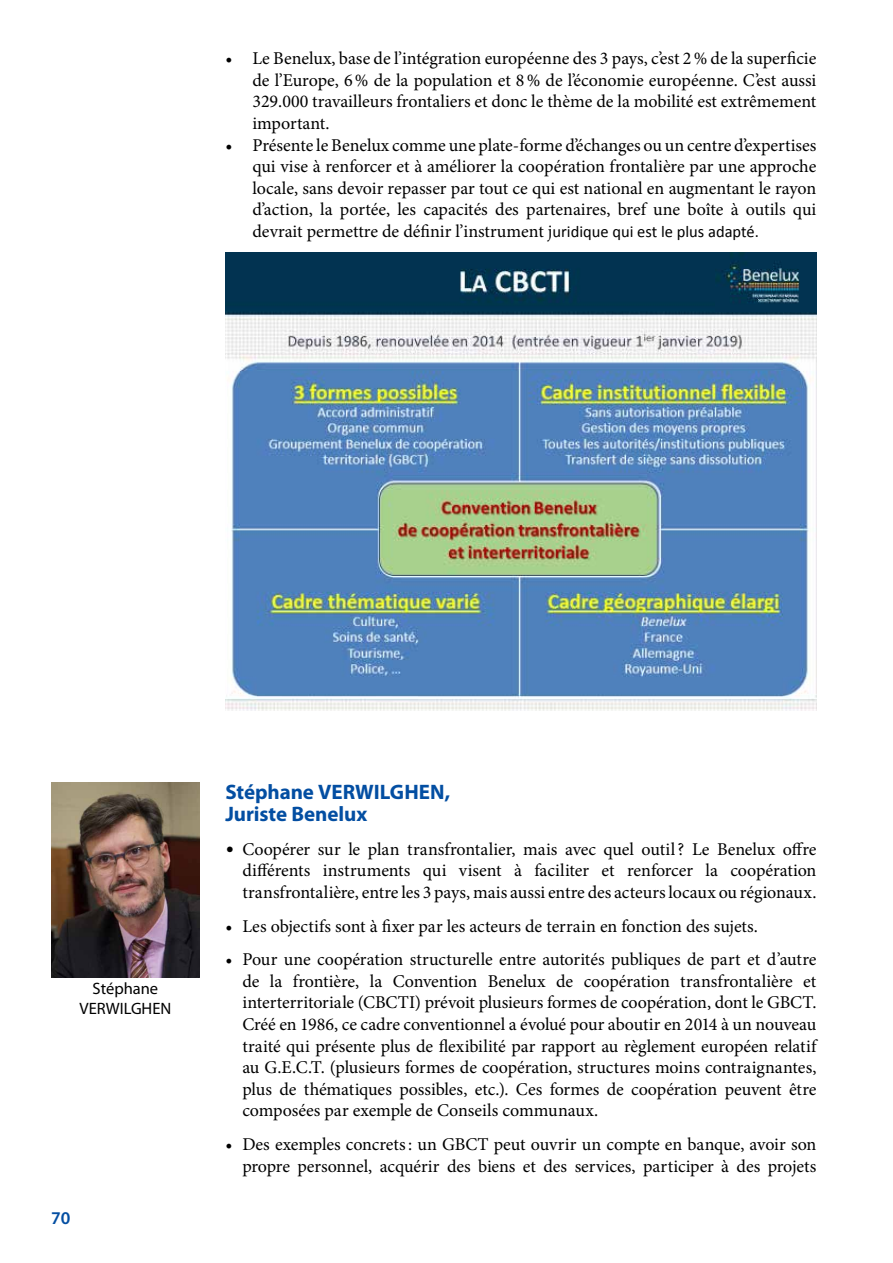
<style>
.page{position:relative;width:893px;height:1263px;background:#fff}
.page>*{position:absolute;margin:0;border:0;box-sizing:border-box;transform-origin:0 0}
.t1{font:700 21px/22.5px "Myriad Pro";letter-spacing:-.005em;color:#034ea2}
.t2{font:18px/21.6px "Minion Pro";color:#000;text-align:justify}
.t3{font:600 18px "Myriad Pro";color:#034ea2}
.t4{font:16.5px/19.8px "Myriad Pro";color:#000;text-align:center}
.s1{font-family:"Calibri";font-size:16.5px}
.s2{font-family:"Calibri"}
</style>
<div class="page">
<img style="left:225px;top:253px;width:591px;height:457px">
<img style="left:716px;top:253px;width:100px;height:59px">
<img style="left:51px;top:783px;width:149px;height:194px">
<p class="t2" style="left:252px;top:48px;width:566px;text-indent:-27px">• Le Benelux, base de l’intégration européenne des 3 pays, c’est 2% de la superficie de l’Europe, 6% de la population et 8% de l’économie européenne. C’est aussi 329.000 travailleurs frontaliers et donc le thème de la mobilité est extrêmement important.</p>
<p class="t2" style="left:252px;top:134px;width:566px;text-indent:-27px">• Présente le Benelux comme une plate-forme d’échanges ou un centre d’expertises qui vise à renforcer et à améliorer la coopération frontalière par une approche locale, sans devoir repasser par tout ce qui est national en augmentant le rayon d’action, la portée, les capacités des partenaires, bref une boîte à outils qui devrait permettre de définir l’instrument j<span class="s1">uridique qui est le plus adapté.</span></p>
<p class="t4" style="left:79px;top:978px;width:93px">Stéphane<br>VERWILGHEN</p>
<p class="t3" style="left:51px;top:1207px;width:21px">70</p>
<p class="t1" style="left:225px;top:780px;width:226px">Stéphane VERWILGHEN,<br>Juriste Benelux</p>
<p class="t2" style="left:242px;top:838px;width:576px;text-indent:-17px"><span class="s2">•</span> Coopérer sur le plan transfrontalier, mais avec quel outil? Le Benelux offre différents instruments qui visent à faciliter et renforcer la coopération transfrontalière, entre les 3 pays, mais aussi entre des acteurs locaux ou régionaux.</p>
<p class="t2" style="left:225px;top:915px;width:534px">• Les objectifs sont à fixer par les acteurs de terrain en fonction des sujets.</p>
<p class="t2" style="left:242px;top:949px;width:576px;text-indent:-17px">• Pour une coopération structurelle entre autorités publiques de part et d’autre de la frontière, la Convention Benelux de coopération transfrontalière et interterritoriale (CBCTI) prévoit plusieurs formes de coopération, dont le GBCT.<br>Créé en 1986, ce cadre conventionnel a évolué pour aboutir en 2014 à un nouveau traité qui présente plus de flexibilité par rapport au règlement européen relatif au G.E.C.T. (plusieurs formes de coopération, structures moins contraignantes, plus de thématiques possibles, etc.). Ces formes de coopération peuvent être composées par exemple de Conseils communaux.</p>
<p class="t2" style="left:225px;top:1133px;width:593px;text-align:right">• Des exemples concrets: un GBCT peut ouvrir un compte en banque, avoir son propre personnel, acquérir des biens et des services, participer à des projets</p>
</div>
